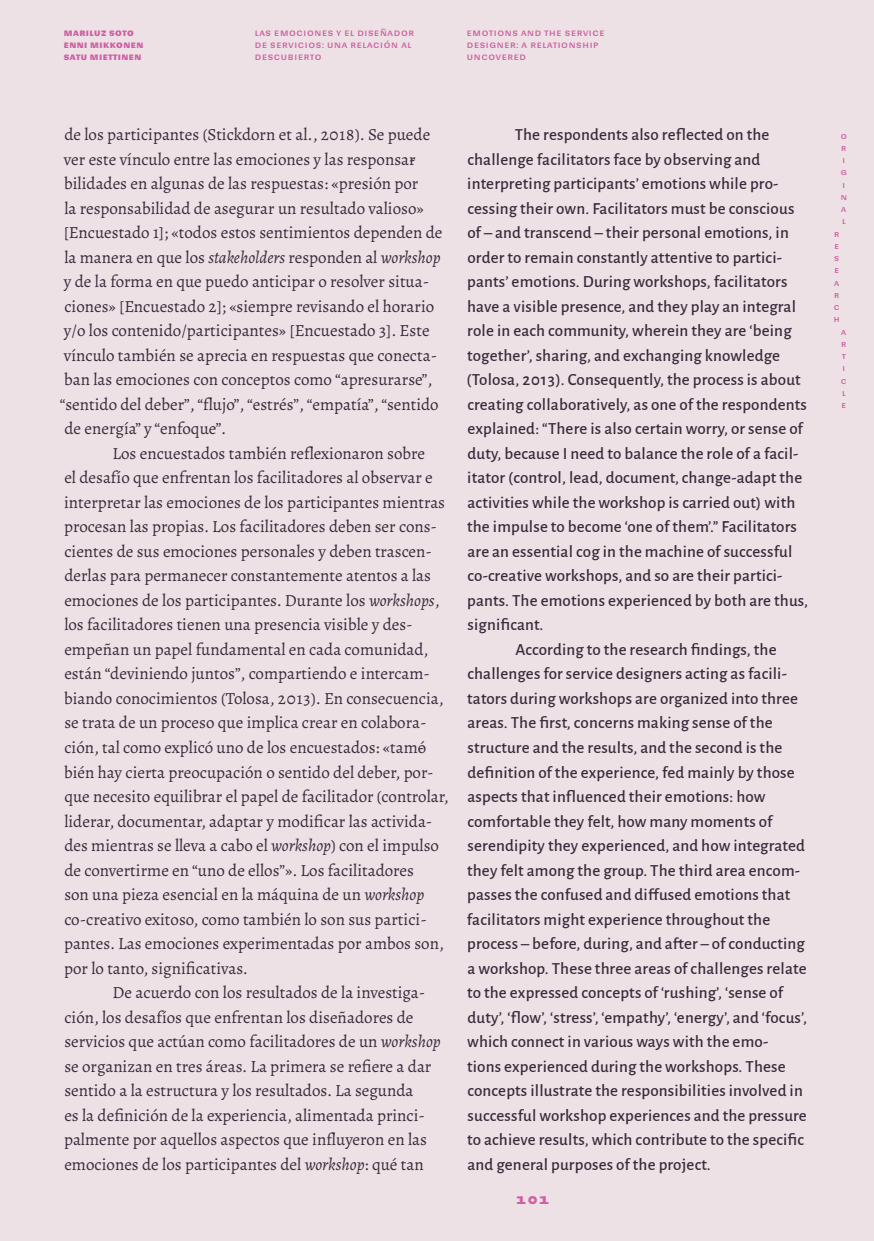
<style>
.page{position:relative;width:874px;height:1241px;background:#fff}
.page>*{position:absolute;margin:0;border:0;box-sizing:border-box;transform-origin:0 0}
.Texto_con_sangría{font:16.97px/24.5px "Alegreya Regular 2";color:#3c2a3c}
.Text_indented{font:500 16.97px/24.5px "Alegreya Sans";letter-spacing:.01em;color:#3c2a3c}
.t1{font:700 14px "Sudamerican Grotesk";color:#ce60a3}
.t2{font:9.62px "Sudamerican Grotesk Regular 2";letter-spacing:.07em;color:#ce60a3}
.t3{font:9.62px/12.2px "Sudamerican Grotesk Bold 2";letter-spacing:.05em;color:#ce60a3}
.t4{font:8.75px/12.2px "Sudamerican Grotesk Regular 2";color:#ce60a3}
.s1{font-family:"Alegreya";font-style:italic}
.s2{font-family:"Alegreya"}
.s3{font-family:"Alegreya Sans Medium 2";font-weight:400}
</style>
<div class="page">
<div style="left:0;top:0;width:873px;height:1240px;background:#ede1e5"></div>
<p class="t3" style="left:64px;top:26px;width:81px">MARILUZ SOTO<br>ENNI MIKKONEN<br>SATU MIETTINEN</p>
<p class="t2" style="left:255px;top:25px;width:42px">LAS EMOCIONES</p>
<p class="t2" style="left:336px;top:25px;width:72px">Y EL DISE ÑADOR</p>
<p class="t2" style="left:255px;top:37px;width:23px">DE SER</p>
<p class="t2" style="left:288px;top:37px;width:12px">VICIOS</p>
<p class="t2" style="left:322px;top:37px;width:35px">: UNA RELACI</p>
<p class="t2" style="left:383px;top:37px;width:24px">ÓN AL</p>
<p class="t2" style="left:255px;top:49px;width:14px">DESC</p>
<p class="t2" style="left:281px;top:49px;width:20px">UBIERTO</p>
<p class="t2" style="left:466px;top:25px;width:22px">EMOTIONS</p>
<p class="t2" style="left:521px;top:25px;width:31px">AN D THE</p>
<p class="t2" style="left:564px;top:25px;width:30px">SERVICE</p>
<p class="t2" style="left:466px;top:37px;width:8px">DESIGNER</p>
<p class="t2" style="left:516px;top:37px;width:27px">: A RELATIONSHI</p>
<p class="t2" style="left:593px;top:37px;width:7px">P</p>
<p class="t2" style="left:466px;top:49px;width:8px">UNCO</p>
<p class="t2" style="left:495px;top:49px;width:13px">VERE</p>
<p class="t2" style="left:519px;top:49px;width:8px">D</p>
<p class="Texto_con_sangría" style="left:60px;top:122px;width:384px">de los participantes (Stickdorn et al., 2018). Se puede ver este vínculo entre las emociones y las responsa&shy;bilidades en algunas de las respuestas: «presión por<br>la responsabilidad de asegurar un resultado valioso» [Encuestado 1]; «todos estos sentimientos dependen de la manera en que los <span class="s1">stakeholders</span> responden al <span class="s1">workshop </span>y de la forma en que puedo anticipar o resolver situa&shy;ciones» [Encuestado 2]; «siempre revisando el horario y/o los contenido/participantes» [Encuestado 3]. Este vínculo también se aprecia en respuestas que conecta&shy;ban las emociones con conceptos como “apresurarse”, <span class="s2">“sentido del deber”, “flujo”, “estrés”, “empatía”, “sentido </span>de energía” y “enfoque”.</p>
<p class="Texto_con_sangría" style="left:64px;top:441px;width:386px;text-indent:48px"><span class="s2">Los encuestados también reflexionaron sobre<br></span>el desafío que enfrentan los facilitadores al observar e interpretar las emociones de los participantes mientras procesan las propias. Los facilitadores deben ser cons&shy;cientes de sus emociones personales y deben trascen&shy;derlas para permanecer constantemente atentos a las emociones de los participantes. Durante los <span class="s1">workshops</span>, los facilitadores tienen una presencia visible y des&shy;empeñan un papel fundamental en cada comunidad, están “deviniendo juntos”, compartiendo e intercam&shy;biando conocimientos (Tolosa, 2013). En consecuencia, se trata de un proceso que implica crear en colabora&shy;ción, tal como explicó uno de los encuestados: «tam&shy;bién hay cierta preocupación o sentido del deber, por&shy;que necesito equilibrar el papel de facilitador (controlar, <span class="s2">liderar, documentar, adaptar y modificar las activida&shy;</span>des mientras se lleva a cabo el <span class="s1">workshop</span>) con el impulso de convertirme en “uno de ellos”». Los facilitadores<br>son una pieza esencial en la máquina de un <span class="s1">workshop </span>co-creativo exitoso, como también lo son sus partici&shy;pantes. Las emociones experimentadas por ambos son, <span class="s2">por lo tanto, significativas.</span></p>
<p class="Texto_con_sangría" style="left:64px;top:980px;width:378px;text-indent:48px">De acuerdo con los resultados de la investiga&shy;ción, los desafíos que enfrentan los diseñadores de servicios que actúan como facilitadores de un <span class="s1">workshop </span><span class="s2">se organizan en tres áreas. La primera se refiere a dar </span>sentido a la estructura y los resultados. La segunda<br><span class="s2">es la definición de la experiencia, alimentada princi&shy;palmente por aquellos aspectos que influyeron en las </span>emociones de los participantes del <span class="s1">workshop</span>: qué tan</p>
<p class="Text_indented" style="left:466px;top:121px;width:343px;text-indent:48px"><span class="s3">The respondents also reflected on the </span>challenge facilitators face by observing and interpreting participants’ emotions while pro&shy;cessing their own. Facilitators must be conscious <span class="s3">of ‒ and transcend ‒ their personal emotions, in </span>order to remain constantly attentive to partici&shy;pants’ emotions. During workshops, facilitators have a visible presence, and they play an integral role in each community, wherein they are ‘being together’, sharing, and exchanging knowledge (Tolosa, 2013). Consequently, the process is about creating collaboratively, as one of the respondents <span class="s3">explained: “There is also certain worry, or sense of </span>duty, because I need to balance the role of a facil&shy;itator (control, lead, document, change-adapt the activities while the workshop is carried out) with the impulse to become ‘one of them’.” Facilitators are an essential cog in the machine of successful co-creative workshops, and so are their partici&shy;pants. The emotions experienced by both are thus, <span class="s3">significant.</span></p>
<p class="Text_indented" style="left:466px;top:636px;width:341px;text-indent:49px"><span class="s3">According to the research findings, the </span>challenges for service designers acting as facili&shy;tators during workshops are organized into three <span class="s3">areas. The first, concerns making sense of the </span>structure and the results, and the second is the <span class="s3">definition of the experience, fed mainly by those aspects that influenced their emotions: how </span>comfortable they felt, how many moments of serendipity they experienced, and how integrated they felt among the group. The third area encom&shy;<span class="s3">passes the confused and diffused emotions that </span>facilitators might experience throughout the <span class="s3">process ‒ before, during, and after ‒ of conducting </span>a workshop. These three areas of challenges relate to the expressed concepts of ‘rushing’, ‘sense of <span class="s3">duty’, ‘flow’, ‘stress’, ‘empathy’, ‘energy’, and ‘focus’, </span>which connect in various ways with the emo-<br>tions experienced during the workshops. These concepts illustrate the responsibilities involved in successful workshop experiences and the pressure <span class="s3">to achieve results, which contribute to the specific </span>and general purposes of the project.</p>
<p class="t1" style="left:515px;top:1187px;width:35px">101</p>
<p class="t4" style="left:840px;top:129px;width:8px">O<br>R<br>I<br>G<br>I<br>N<br>A<br>L</p>
<p class="t4" style="left:833px;top:227px;width:7px;text-align:justify">R E S E A R C H</p>
<p class="t4" style="left:840px;top:325px;width:7px">A<br>R<br>T<br>I<br>C<br>L<br>E</p>
</div>
